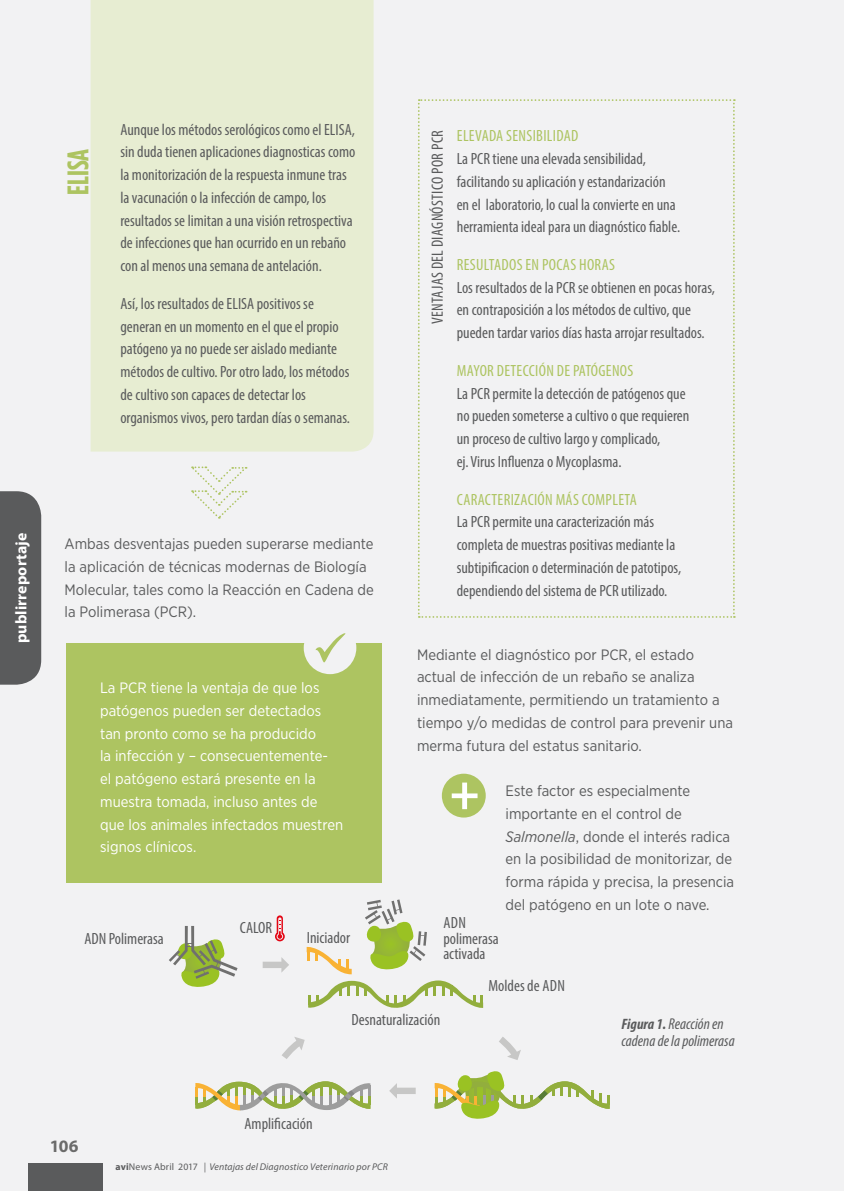
<style>
.page{position:relative;width:844px;height:1191px;background:#fff}
.page>*{position:absolute;margin:0;border:0;box-sizing:border-box;transform-origin:0 0}
.t1{font:700 50.05px "Myriad Pro";color:#fff}
.t2{font:700 29.75px "Gotham Condensed";color:#adc461}
.t3{font:700 17.5px "Myriad Pro";color:#6b6b6a}
.t4{font:condensed 16.28px/22.8px "Myriad Pro";color:#5a5b5c}
.t5{font:condensed 16.28px "Myriad Pro";letter-spacing:.02em;color:#adc461}
.t6{font:condensed 16.28px "Myriad Pro";letter-spacing:.02em;color:#5a5b5c}
.t7{font:italic condensed 15.75px/17.5px "Myriad Pro";color:#5a5b5c}
.t8{font:700 15.75px "Myriad Pro";letter-spacing:.01em;color:#fff}
.t9{font:15.05px/22.8px "Gotham Narrow";color:#5a5b5c}
.t10{font:15.05px/22.8px "Gotham Narrow";color:#fff}
.t11{font:italic 9.8px "Myriad Pro";letter-spacing:.015em;color:#5a5b5c}
.s1{font-style:italic}
.s2{font-weight:700;font-size:15.05px}
.s3{font-weight:700;font-style:normal}
.s4{font-style:normal}
</style>
<div class="page">
<div style="left:0;top:0;width:843px;height:1191px;background:#f2f2f3"></div>
<div style="left:28px;top:1163px;width:74px;height:28px;background:#5a5b5c"></div>
<div style="left:0;top:491px;width:41px;height:193px;background:#5a5b5c"></div>
<div style="left:91px;top:0;width:282px;height:451px;background:#e7edd2"></div>
<div style="left:441px;top:773px;width:44px;height:44px;background:#adc461;border-radius:50%"></div>
<div style="left:66px;top:643px;width:316px;height:240px;background:#adc461"></div>
<div style="left:303px;top:621px;width:53px;height:53px;background:#f2f2f3;border-radius:50%"></div>
<svg style="left:315px;top:633px;width:30px;height:29px"></svg>
<svg style="left:191px;top:466px;width:55px;height:53px"></svg>
<svg style="left:418px;top:99px;width:316px;height:519px"></svg>
<svg style="left:169px;top:926px;width:68px;height:61px"></svg>
<svg style="left:365px;top:899px;width:62px;height:71px"></svg>
<svg style="left:306px;top:946px;width:45px;height:28px"></svg>
<svg style="left:308px;top:980px;width:175px;height:28px"></svg>
<div style="left:262px;top:961px;width:20px;height:7px;background:#c7c7c6"></div>
<svg style="left:281px;top:957px;width:8px;height:15px"></svg>
<svg style="left:275px;top:915px;width:10px;height:26px"></svg>
<svg style="left:195px;top:1081px;width:175px;height:29px"></svg>
<div style="left:396px;top:1087px;width:19px;height:7px;background:#c7c7c6"></div>
<svg style="left:389px;top:1083px;width:8px;height:15px"></svg>
<svg style="left:282px;top:1037px;width:23px;height:22px"></svg>
<svg style="left:499px;top:1037px;width:22px;height:23px"></svg>
<svg style="left:434px;top:1071px;width:175px;height:48px"></svg>
<p class="t8" style="left:11px;top:643px;width:112px;rotate:-90deg">publirreportaje</p>
<h2 class="t2" style="left:60px;top:195px;width:48px;rotate:-90deg">ELISA</h2>
<p class="t4" style="left:120px;top:118px;width:236px">Aunque los métodos serológicos como el ELISA, sin duda tienen aplicaciones diagnosticas como la monitorización de la respuesta inmune tras la vacunación o la infección de campo, los resultados se limitan a una visión retrospectiva de infecciones que han ocurrido en un rebaño con al menos una semana de antelación.</p>
<p class="t4" style="left:120px;top:292px;width:231px">Así, los resultados de ELISA positivos se generan en un momento en el que el propio patógeno ya no puede ser aislado mediante métodos de cultivo. Por otro lado, los métodos de cultivo son capaces de detectar los organismos vivos, pero tardan días o semanas.</p>
<p class="t9" style="left:64px;top:532px;width:311px">Ambas desventajas pueden superarse mediante la aplicación de técnicas modernas de Biología Molecular, tales como la Reacción en Cadena de la Polimerasa (PCR).</p>
<p class="t10" style="left:100px;top:676px;width:244px">La PCR tiene la ventaja de que los patógenos pueden ser detectados tan pronto como se ha producido<br>la infección y – consecuentemente-<br>el patógeno estará presente en la muestra tomada, incluso antes de que los animales infectados muestren signos clínicos.</p>
<p class="t6" style="left:427px;top:324px;width:195px;rotate:-90deg">VENTAJAS DEL DIAGNÓSTICO POR PCR</p>
<p class="t5" style="left:457px;top:126px;width:123px">ELEVADA SENSIBILIDAD</p>
<p class="t4" style="left:456px;top:147px;width:225px">La PCR tiene una elevada sensibilidad, facilitando su aplicación y estandarización en el laboratorio, lo cual la convierte en una herramienta ideal para un diagnóstico fiable.</p>
<p class="t5" style="left:457px;top:255px;width:159px">RESULTADOS EN POCAS HORAS</p>
<p class="t4" style="left:456px;top:276px;width:260px">Los resultados de la PCR se obtienen en pocas horas, en contraposición a los métodos de cultivo, que pueden tardar varios días hasta arrojar resultados.</p>
<p class="t5" style="left:457px;top:360px;width:178px">MAYOR DETECCIÓN DE PATÓGENOS</p>
<p class="t4" style="left:456px;top:382px;width:234px">La PCR permite la detección de patógenos que no pueden someterse a cultivo o que requieren un proceso de cultivo largo y complicado,<br>ej. Virus Influenza o Mycoplasma.</p>
<p class="t5" style="left:457px;top:489px;width:181px">CARACTERIZACIÓN MÁS COMPLETA</p>
<p class="t4" style="left:456px;top:510px;width:226px">La PCR permite una caracterización más completa de muestras positivas mediante la subtipificacion o determinación de patotipos, dependiendo del sistema de PCR utilizado.</p>
<p class="t9" style="left:417px;top:642px;width:317px">Mediante el diagnóstico por PCR, el estado actual de infección de un rebaño se analiza inmediatamente, permitiendo un tratamiento a tiempo y/o medidas de control para prevenir una merma futura del estatus sanitario.</p>
<h1 class="t1" style="left:449px;top:759px;width:31px">+</h1>
<p class="t9" style="left:505px;top:779px;width:230px">Este factor es especialmente importante en el control de<br><span class="s1">Salmonella</span>, donde el interés radica en la posibilidad de monitorizar, de forma rápida y precisa, la presencia del patógeno en un lote o nave.</p>
<p class="t4" style="left:84px;top:926px;width:81px">ADN Polimerasa</p>
<p class="t4" style="left:240px;top:916px;width:34px">CALOR</p>
<p class="t4" style="left:443px;top:914px;width:57px;line-height:15.8px">ADN polimerasa activada</p>
<p class="t4" style="left:307px;top:926px;width:45px">Iniciador</p>
<p class="t4" style="left:351px;top:1007px;width:90px">Desnaturalización</p>
<p class="t4" style="left:488px;top:974px;width:78px">Moldes de ADN</p>
<p class="t7" style="left:621px;top:1014px;width:115px"><span class="s2">Figura 1.</span> Reacción en cadena de la polimerasa</p>
<p class="t3" style="left:50px;top:1134px;width:30px">106</p>
<p class="t4" style="left:244px;top:1111px;width:70px">Amplificación</p>
<p class="t11" style="left:115px;top:1160px;width:274px"><span class="s3">avi</span><span class="s4">News Abril 2017</span> | Ventajas del Diagnostico Veterinario por PCR</p>
</div>
